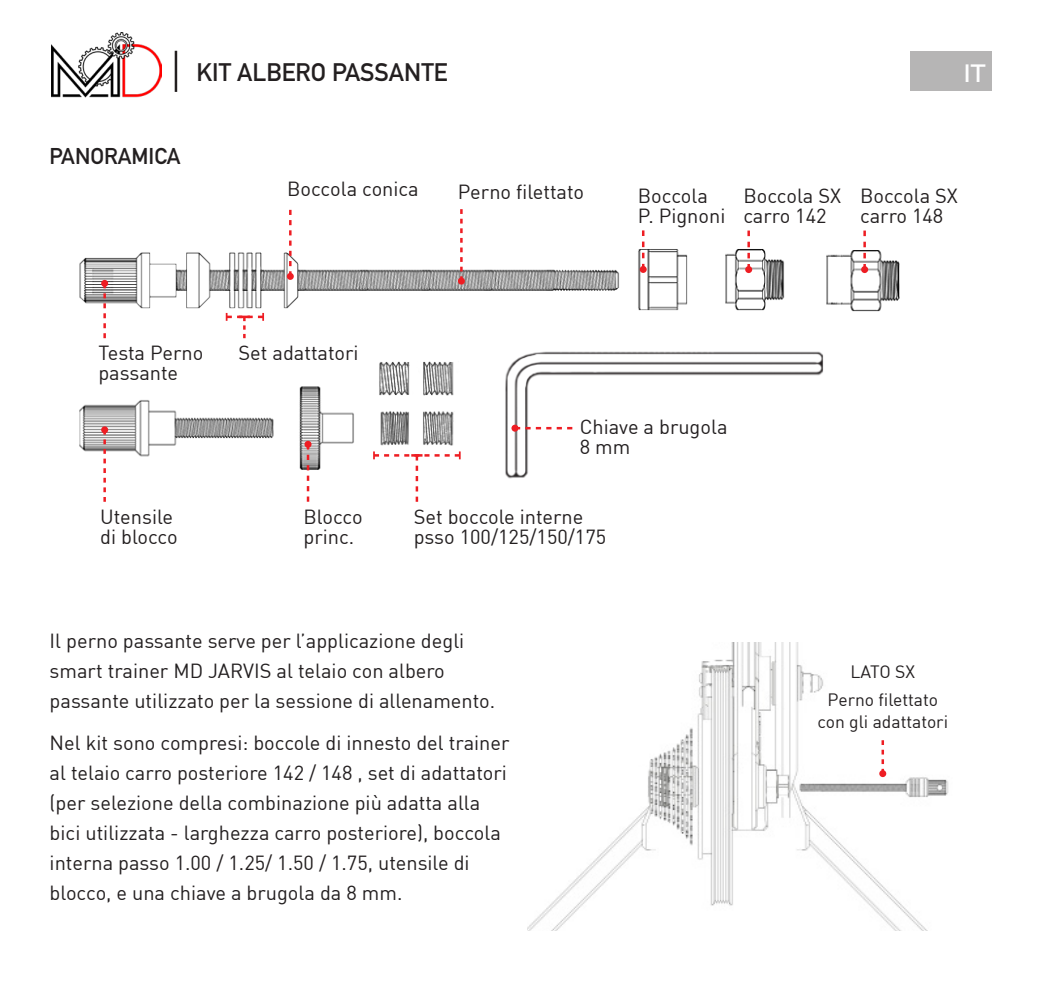
<style>
.page{position:relative;width:1042px;height:993px;background:#fff}
.page>*{position:absolute;margin:0;border:0;box-sizing:border-box;transform-origin:0 0}
.t1{font:700 25px "DIN Alternate";color:#231f20}
.t2{font:600 25px "Raleway";color:#fff}
.t3{font:700 22.5px "DIN Alternate";color:#231f20}
.t4{font:20px/20px "DIN";color:#231f20}
.t5{font:17.5px/22.5px "DIN";color:#231f20;text-align:center}
</style>
<div class="page">
<img style="left:79px;top:211px;width:821px;height:291px">
<div style="left:910px;top:52px;width:81px;height:39px;background:#b6b5b5"></div>
<img style="left:51px;top:32px;width:110px;height:66px">
<hr style="left:175px;top:51px;width:2px;height:41px;background:#231f20">
<img style="left:527px;top:642px;width:422px;height:288px">
<svg style="left:881px;top:740px;width:3px;height:29px"></svg>
<svg style="left:879px;top:769px;width:7px;height:7px"></svg>
<svg style="left:289px;top:210px;width:2px;height:63px"></svg>
<div style="left:287px;top:273px;width:7px;height:7px;background:#ee1d23;border-radius:50%"></div>
<svg style="left:642px;top:230px;width:2px;height:36px"></svg>
<div style="left:640px;top:266px;width:7px;height:7px;background:#ee1d23;border-radius:50%"></div>
<svg style="left:518px;top:427px;width:54px;height:2px"></svg>
<div style="left:511px;top:424px;width:7px;height:7px;background:#ee1d23;border-radius:50%"></div>
<svg style="left:460px;top:209px;width:3px;height:68px"></svg>
<div style="left:458px;top:277px;width:7px;height:7px;background:#ee1d23;border-radius:50%"></div>
<svg style="left:103px;top:287px;width:3px;height:51px"></svg>
<div style="left:101px;top:280px;width:7px;height:7px;background:#ee1d23;border-radius:50%"></div>
<svg style="left:226px;top:313px;width:38px;height:25px"></svg>
<svg style="left:103px;top:433px;width:3px;height:68px"></svg>
<div style="left:101px;top:426px;width:7px;height:7px;background:#ee1d23;border-radius:50%"></div>
<svg style="left:307px;top:447px;width:2px;height:54px"></svg>
<svg style="left:304px;top:440px;width:7px;height:7px"></svg>
<svg style="left:747px;top:230px;width:3px;height:36px"></svg>
<div style="left:745px;top:266px;width:7px;height:7px;background:#ee1d23;border-radius:50%"></div>
<div style="left:591px;top:767px;width:55px;height:38px;background:#fff"></div>
<svg style="left:863px;top:230px;width:3px;height:36px"></svg>
<div style="left:861px;top:266px;width:7px;height:7px;background:#ee1d23;border-radius:50%"></div>
<svg style="left:373px;top:451px;width:88px;height:50px"></svg>
<p class="t1" style="left:197px;top:58px;width:253px">KIT ALBERO PASSANTE</p>
<p class="t2" style="left:963px;top:59px;width:24px">IT</p>
<p class="t3" style="left:50px;top:143px;width:133px">PANORAMICA</p>
<p class="t4" style="left:287px;top:181px;width:133px">Boccola conica</p>
<p class="t4" style="left:458px;top:182px;width:128px">Perno filettato</p>
<p class="t4" style="left:638px;top:188px;width:89px">Boccola<br>P. Pignoni</p>
<p class="t4" style="left:743px;top:188px;width:99px">Boccola SX carro 142</p>
<p class="t4" style="left:860px;top:188px;width:99px">Boccola SX carro 148</p>
<p class="t4" style="left:98px;top:345px;width:106px">Testa Perno passante</p>
<p class="t4" style="left:238px;top:345px;width:122px">Set adattatori</p>
<p class="t4" style="left:100px;top:508px;width:79px">Utensile di blocco</p>
<p class="t4" style="left:303px;top:508px;width:61px">Blocco princ.</p>
<p class="t4" style="left:580px;top:418px;width:149px">Chiave a brugola<br>8 mm</p>
<p class="t4" style="left:414px;top:508px;width:194px">Set boccole interne psso 100/125/150/175</p>
<p class="t4" style="left:50px;top:627px;width:447px;line-height:30px">Il perno passante serve per l’applicazione degli smart trainer MD JARVIS al telaio con albero passante utilizzato per la sessione di allenamento.</p>
<p class="t4" style="left:50px;top:730px;width:461px;line-height:30px">Nel kit sono compresi: boccole di innesto del trainer al telaio carro posteriore 142 / 148 , set di adattatori (per selezione della combinazione più adatta alla bici utilizzata - larghezza carro posteriore), boccola interna passo 1.00 / 1.25/ 1.50 / 1.75, utensile di blocco, e una chiave a brugola da 8 mm.</p>
<p class="t5" style="left:850px;top:662px;width:66px">LATO SX</p>
<p class="t5" style="left:817px;top:687px;width:132px">Perno filettato con gli adattatori</p>
</div>
